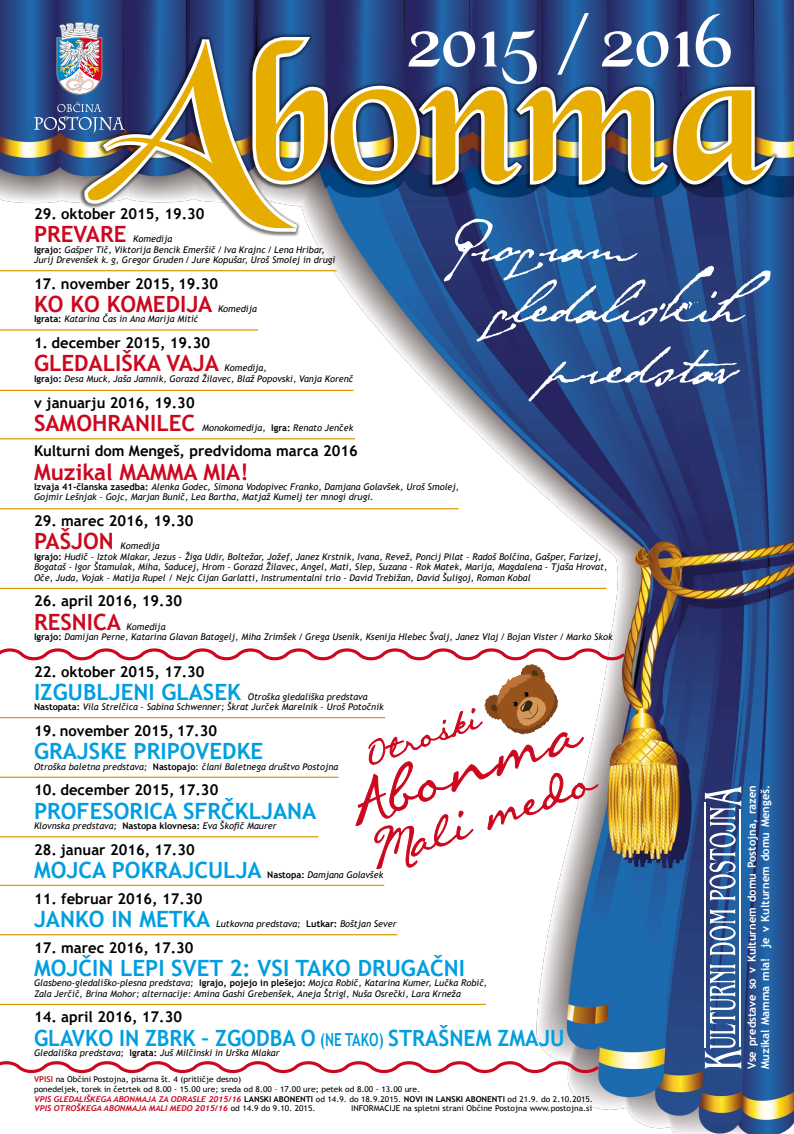
<style>
.page{position:relative;width:794px;height:1134px;background:#fff}
.page>*{position:absolute;margin:0;border:0;box-sizing:border-box;transform-origin:0 0}
.t1{font:209.12px "Black Chancery";letter-spacing:.02em;color:#e7ac00}
.t2{font:81.12px "Black Chancery";color:#fff}
.t3{font:73.4px "Byron";color:#fff}
.t4{font:700 22.4px "Trebuchet MS";color:#009ee0}
.t5{font:700 22.4px "Trebuchet MS";color:#cc071e}
.t6{font:700 22.4px "Trebuchet MS";color:#009ee0;scale:.95 1}
.t7{font:700 14.8px "Trebuchet MS";color:#000}
.t8{font:700 11.2px/13.4px "Trebuchet MS";color:#fff}
.t9{font:italic 9.2px/10.4px "Trebuchet MS";color:#000}
.t10{font:8px/9.6px "Trebuchet MS";color:#000;scale:1.05 1}
.t11{font:italic 700 8px/9.6px "Trebuchet";color:#cc071e;scale:1.05 1}
.s1{font-weight:700;font-style:normal}
.s2{font-style:normal}
.s3{font-size:18px}
.s4{font-weight:700;color:#cc071e}
.s5{font-family:"Trebuchet MS";font-style:normal;color:#000}
.s6{font-family:"Trebuchet MS";font-weight:400;font-style:normal;color:#000}
</style>
<div class="page">
<img style="left:0;top:0;width:794px;height:1134px">
<svg style="left:705px;top:964px;width:36px;height:105px"></svg>
<svg style="left:709px;top:909px;width:26px;height:47px"></svg>
<svg style="left:705px;top:786px;width:36px;height:115px"></svg>
<hr style="left:704px;top:802px;width:1px;height:246px;background:#fff">
<hr style="left:740px;top:809px;width:1px;height:237px;background:#fff">
<svg style="left:56px;top:23px;width:8px;height:72px"></svg>
<svg style="left:34px;top:102px;width:30px;height:32px"></svg>
<div style="left:78px;top:33px;width:701px;height:205px;background:#000;opacity:.5"></div>
<svg style="left:64px;top:11px;width:265px;height:224px"></svg>
<img style="left:249px;top:33px;width:534px;height:157px">
<hr style="left:0;top:270px;width:337px;height:1px;background:#db9700">
<hr style="left:0;top:329px;width:258px;height:2px;background:#db9700">
<hr style="left:0;top:390px;width:353px;height:1px;background:#db9700">
<hr style="left:0;top:438px;width:355px;height:1px;background:#db9700">
<hr style="left:0;top:508px;width:458px;height:1px;background:#db9700">
<hr style="left:0;top:588px;width:606px;height:1px;background:#db9700">
<hr style="left:0;top:885px;width:384px;height:1px;background:#db9700">
<hr style="left:0;top:934px;width:397px;height:1px;background:#db9700">
<svg style="left:0;top:1057px;width:602px;height:20px"></svg>
<svg style="left:0;top:644px;width:628px;height:228px"></svg>
<hr style="left:0;top:1004px;width:486px;height:1px;background:#db9700">
<h2 class="t2" style="left:407px;top:-1px;width:327px">2015 /2016</h2>
<h1 class="t1" style="left:87px;top:6px;width:682px">Abonma</h1>
<h3 class="t7" style="left:34px;top:204px;width:172px">29. oktober 2015, 19.30</h3>
<h3 class="t5" style="left:34px;top:220px;width:94px">PREVARE</h3>
<h3 class="t3" style="left:455px;top:192px;width:179px">Program</h3>
<p class="t9" style="left:34px;top:234px;width:303px;text-indent:99px">Komedija<br><span class="s1">Igrajo:</span> Gašper Tič, Viktorija Bencik Emeršič / Iva Krajnc / Lena Hribar,<br>Jurij Drevenšek k. g, Gregor Gruden / Jure Kopušar, Uroš Smolej in drugi</p>
<h3 class="t7" style="left:34px;top:274px;width:186px">17. november 2015, 19.30</h3>
<h3 class="t5" style="left:34px;top:290px;width:180px">KO KO KOMEDIJA</h3>
<p class="t9" style="left:218px;top:304px;width:40px">Komedija</p>
<p class="t9" style="left:34px;top:314px;width:166px"><span class="s1">Igrata:</span> Katarina Čas in Ana Marija Mitić</p>
<h3 class="t7" style="left:34px;top:334px;width:178px">1. december 2015, 19.30</h3>
<h3 class="t5" style="left:34px;top:349px;width:186px">GLEDALIŠKA VAJA</h3>
<h3 class="t3" style="left:492px;top:253px;width:249px">gledalis·kih</h3>
<h3 class="t3" style="left:547px;top:314px;width:196px">predstav</h3>
<p class="t9" style="left:34px;top:363px;width:321px;text-indent:190px">Komedija,<br><span class="s1">Igrajo:</span> Desa Muck, Jaša Jamnik, Gorazd Žilavec, Blaž Popovski, Vanja Korenč</p>
<h3 class="t7" style="left:34px;top:393px;width:162px">v januarju 2016, 19.30</h3>
<h3 class="t5" style="left:34px;top:409px;width:163px">SAMOHRANILEC</h3>
<p class="t9" style="left:202px;top:422px;width:153px">Monokomedija, <span class="s1">Igra:</span> Renato Jenček</p>
<h3 class="t7" style="left:34px;top:442px;width:325px">Kulturni dom Mengeš, predvidoma marca 2016</h3>
<h3 class="t5" style="left:34px;top:458px;width:216px">Muzikal MAMMA MIA!</h3>
<p class="t9" style="left:34px;top:482px;width:427px"><span class="s1">Izvaja 41-članska zasedba:</span> Alenka Godec, Simona Vodopivec Franko, Damjana Golavšek, Uroš Smolej,<br>Gojmir Lešnjak – Gojc, Marjan Bunič, Lea Bartha, Matjaž Kumelj ter mnogi drugi.</p>
<h3 class="t7" style="left:34px;top:512px;width:161px">29. marec 2016, 19.30</h3>
<h3 class="t5" style="left:34px;top:527px;width:81px">PAŠJON</h3>
<p class="t9" style="left:34px;top:541px;width:575px;text-indent:87px">Komedija<br><span class="s1">Igrajo:</span> Hudič - Iztok Mlakar, Jezus - Žiga Udir, Boltežar, Jožef, Janez Krstnik, Ivana, Revež, Poncij Pilat - Radoš Bolčina, Gašper, Farizej, Bogataš - Igor Štamulak, Miha, Saducej, Hrom - Gorazd Žilavec, Angel, Mati, Slep, Suzana - Rok Matek, Marija, Magdalena - Tjaša Hrovat, Oče, Juda, Vojak - Matija Rupel / Nejc Cijan Garlatti, Instrumentalni trio - David Trebižan, David Šuligoj, Roman Kobal</p>
<h3 class="t7" style="left:34px;top:592px;width:150px">26. april 2016, 19.30</h3>
<h3 class="t5" style="left:34px;top:608px;width:88px">RESNICA</h3>
<p class="t9" style="left:34px;top:621px;width:580px;text-indent:92px">Komedija<br><span class="s1">Igrajo:</span> Damijan Perne, Katarina Glavan Batagelj, Miha Zrimšek / Grega Usenik, Ksenija Hlebec Švalj, Janez Vlaj / Bojan Vister / Marko Skok</p>
<h3 class="t7" style="left:34px;top:662px;width:172px">22. oktober 2015, 17.30</h3>
<h3 class="t4" style="left:34px;top:678px;width:208px">IZGUBLJENI GLASEK</h3>
<p class="t9" style="left:34px;top:691px;width:351px;text-indent:214px">Otroška gledališka predstava<br><span class="s1">Nastopata:</span> Vila Strelčica - Sabina Schwenner; Škrat Jurček Marelnik – Uroš Potočnik</p>
<h3 class="t7" style="left:34px;top:721px;width:185px">19. november 2015, 17.30</h3>
<h3 class="t4" style="left:34px;top:737px;width:231px">GRAJSKE PRIPOVEDKE</h3>
<p class="t9" style="left:34px;top:761px;width:306px">Otroška baletna predstava; <span class="s1">Nastopajo</span><span class="s2">:</span> člani Baletnega društvo Postojna</p>
<h3 class="t7" style="left:34px;top:781px;width:186px">10. december 2015, 17.30</h3>
<h3 class="t4" style="left:34px;top:796px;width:284px">PROFESORICA SFRČKLJANA</h3>
<p class="t9" style="left:34px;top:820px;width:244px">Klovnska predstava; <span class="s1">Nastopa klovnesa:</span> Eva Škofič Maurer</p>
<h3 class="t7" style="left:34px;top:840px;width:162px">28. januar 2016, 17.30</h3>
<h3 class="t4" style="left:34px;top:856px;width:229px">MOJCA POKRAJCULJA</h3>
<p class="t9" style="left:267px;top:869px;width:117px"><span class="s1">Nastopa:</span> Damjana Golavšek</p>
<h3 class="t7" style="left:34px;top:889px;width:170px">11. februar 2016, 17.30</h3>
<h3 class="t4" style="left:34px;top:905px;width:178px">JANKO IN METKA</h3>
<p class="t9" style="left:216px;top:918px;width:182px">Lutkovna predstava; <span class="s1">Lutkar:</span> Boštjan Sever</p>
<h3 class="t7" style="left:34px;top:938px;width:161px">17. marec 2016, 17.30</h3>
<h3 class="t4" style="left:34px;top:954px;width:432px">MOJČIN LEPI SVET 2: VSI TAKO DRUGAČNI</h3>
<p class="t9" style="left:34px;top:978px;width:455px">Glasbeno-gledališko-plesna predstava; <span class="s1">Igrajo, pojejo in plešejo:</span> Mojca Robič, Katarina Kumer, Lučka Robič,<br>Zala Jerčič, Brina Mohor; alternacije: Amina Gashi Grebenšek, Aneja Štrigl, Nuša Osrečki, Lara Krneža</p>
<h3 class="t7" style="left:34px;top:1008px;width:150px">14. april 2016, 17.30</h3>
<h3 class="t6" style="left:34px;top:1023px;width:560px">GLAVKO IN ZBRK – ZGODBA O <span class="s3">(NE TAKO)</span> STRAŠNEM ZMAJU</h3>
<p class="t9" style="left:34px;top:1047px;width:247px">Gledališka predstava; <span class="s1">Igrata:</span> Juš Milčinski in Urška Mlakar</p>
<p class="t8" style="left:745px;top:1069px;width:286px;rotate:-90deg">Vse predstave so v Kulturnem domu Postojna, razen<br>Muzikal Mamma mia! je v Kulturnem domu Mengeš.</p>
<p class="t10" style="left:34px;top:1075px;width:369px"><span class="s4">VPISI</span> na Občini Postojna, pisarna št. 4 (pritličje desno)<br>ponedeljek, torek in četrtek od 8.00 - 15.00 ure; sreda od 8.00 – 17.00 ure; petek od 8.00 - 13.00 ure.</p>
<p class="t11" style="left:34px;top:1094px;width:534px">VPIS GLEDALIŠKEGA ABONMAJA ZA ODRASLE 2015/16 <span class="s5">LANSKI ABONENTI</span> <span class="s6">od 14.9. do 18.9.2015.</span> <span class="s5">NOVI IN LANSKI ABONENTI</span> <span class="s6">od 21.9. do 2.10.2015.<br></span>VPIS OTROŠKEGA ABONMAJA MALI MEDO 2015/16 <span class="s6">od 14.9 do 9.10. 2015.</span></p>
<p class="t10" style="left:351px;top:1104px;width:231px">INFORMACIJE na spletni strani Občine Postojna www.postojna.si</p>
</div>
